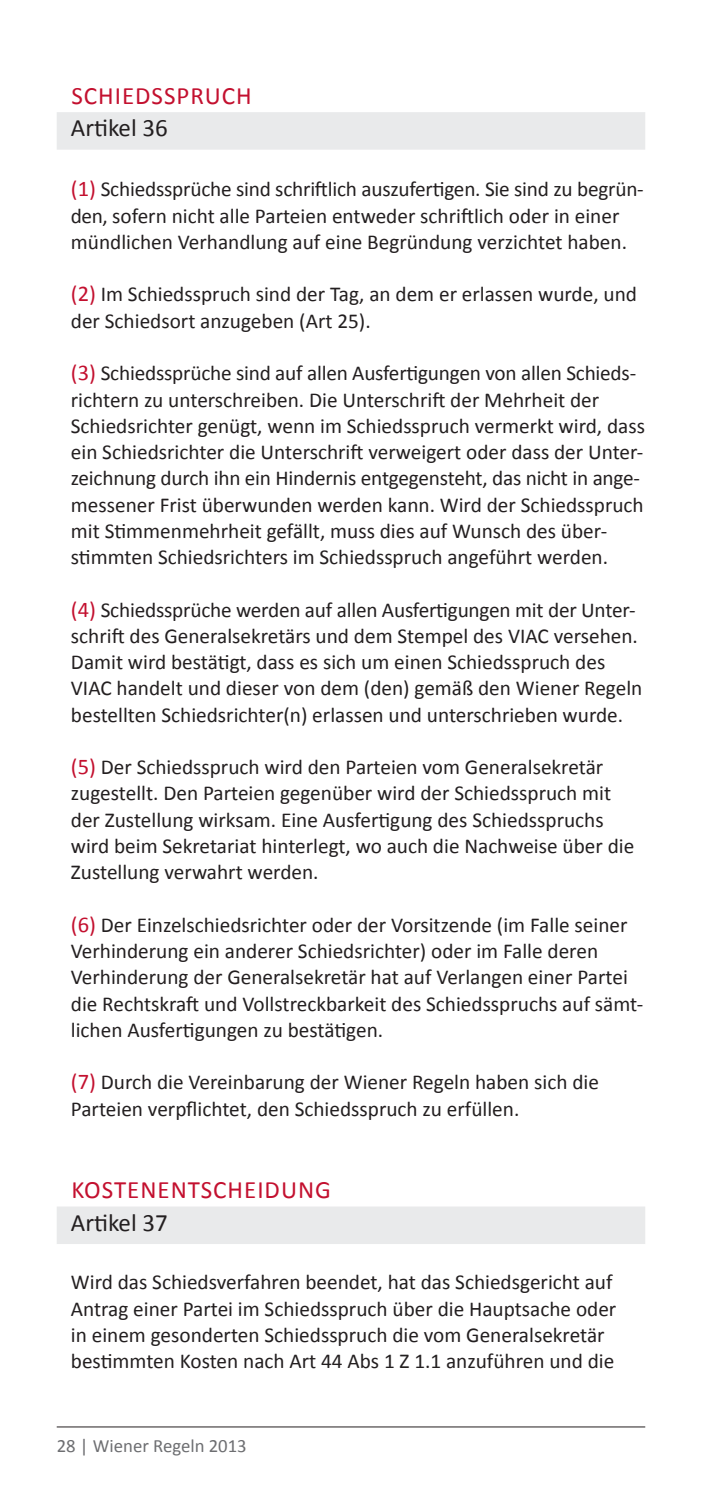
<style>
.page{position:relative;width:702px;height:1489px;background:#fff}
.page>*{position:absolute;margin:0;border:0;box-sizing:border-box;transform-origin:0 0}
.t1{font:25px "Calibri";letter-spacing:.04em;color:#c3102f}
.t2{font:25px "Calibri";color:#231f20}
.t3{font:21.25px/26.2px "Calibri";color:#231f20}
.t4{font:18.75px "Calibri";color:#6d6e71}
.s1{font-size:22.5px;color:#c3102f}
</style>
<div class="page">
<hr style="left:57px;top:1426px;width:588px;height:1px;background:#231f20">
<div style="left:57px;top:112px;width:588px;height:38px;background:#e9eaeb"></div>
<div style="left:57px;top:1206px;width:588px;height:37px;background:#e9eaeb"></div>
<p class="t1" style="left:71px;top:80px;width:182px">SCHIEDSSPRUCH</p>
<p class="t2" style="left:71px;top:112px;width:98px">Artikel 36</p>
<p class="t3" style="left:71px;top:176px;width:574px"><span class="s1">(1)</span> Schiedssprüche sind schriftlich auszufertigen. Sie sind zu begrün&shy;den, sofern nicht alle Parteien entweder schriftlich oder in einer mündlichen Verhandlung auf eine Begründung verzichtet haben.</p>
<p class="t3" style="left:71px;top:281px;width:567px"><span class="s1">(2)</span> Im Schiedsspruch sind der Tag, an dem er erlassen wurde, und der Schiedsort anzugeben (Art 25).</p>
<p class="t3" style="left:71px;top:360px;width:575px"><span class="s1">(3)</span> Schiedssprüche sind auf allen Ausfertigungen von allen Schieds&shy;richtern zu unterschreiben. Die Unterschrift der Mehrheit der Schiedsrichter genügt, wenn im Schiedsspruch vermerkt wird, dass ein Schiedsrichter die Unterschrift verweigert oder dass der Unter&shy;zeichnung durch ihn ein Hindernis entgegensteht, das nicht in ange&shy;messener Frist überwunden werden kann. Wird der Schiedsspruch mit Stimmenmehrheit gefällt, muss dies auf Wunsch des über&shy;stimmten Schiedsrichters im Schiedsspruch angeführt werden.</p>
<p class="t3" style="left:71px;top:596px;width:573px"><span class="s1">(4)</span> Schiedssprüche werden auf allen Ausfertigungen mit der Unter&shy;schrift des Generalsekretärs und dem Stempel des VIAC versehen.<br>Damit wird bestätigt, dass es sich um einen Schiedsspruch des VIAC handelt und dieser von dem (den) gemäß den Wiener Regeln bestellten Schiedsrichter(n) erlassen und unterschrieben wurde.</p>
<p class="t3" style="left:71px;top:754px;width:565px"><span class="s1">(5)</span> Der Schiedsspruch wird den Parteien vom Generalsekretär zugestellt. Den Parteien gegenüber wird der Schiedsspruch mit der Zustellung wirksam. Eine Ausfertigung des Schiedsspruchs wird beim Sekretariat hinterlegt, wo auch die Nachweise über die Zustellung verwahrt werden.</p>
<p class="t3" style="left:71px;top:911px;width:574px"><span class="s1">(6)</span> Der Einzelschiedsrichter oder der Vorsitzende (im Falle seiner Verhinderung ein anderer Schiedsrichter) oder im Falle deren Verhinderung der Generalsekretär hat auf Verlangen einer Partei die Rechtskraft und Vollstreckbarkeit des Schiedsspruchs auf sämt&shy;lichen Ausfertigungen zu bestätigen.</p>
<p class="t3" style="left:71px;top:1069px;width:529px"><span class="s1">(7)</span> Durch die Vereinbarung der Wiener Regeln haben sich die<br>Parteien verpflichtet, den Schiedsspruch zu erfüllen.</p>
<p class="t1" style="left:71px;top:1173px;width:261px">KOSTENENTSCHEIDUNG</p>
<p class="t2" style="left:71px;top:1206px;width:98px">Artikel 37</p>
<p class="t3" style="left:71px;top:1269px;width:547px">Wird das Schiedsverfahren beendet, hat das Schiedsgericht auf Antrag einer Partei im Schiedsspruch über die Hauptsache oder in einem gesonderten Schiedsspruch die vom Generalsekretär bestimmten Kosten nach Art 44 Abs 1 Z 1.1 anzuführen und die</p>
<p class="t4" style="left:57px;top:1433px;width:191px">28 | Wiener Regeln 2013</p>
</div>
